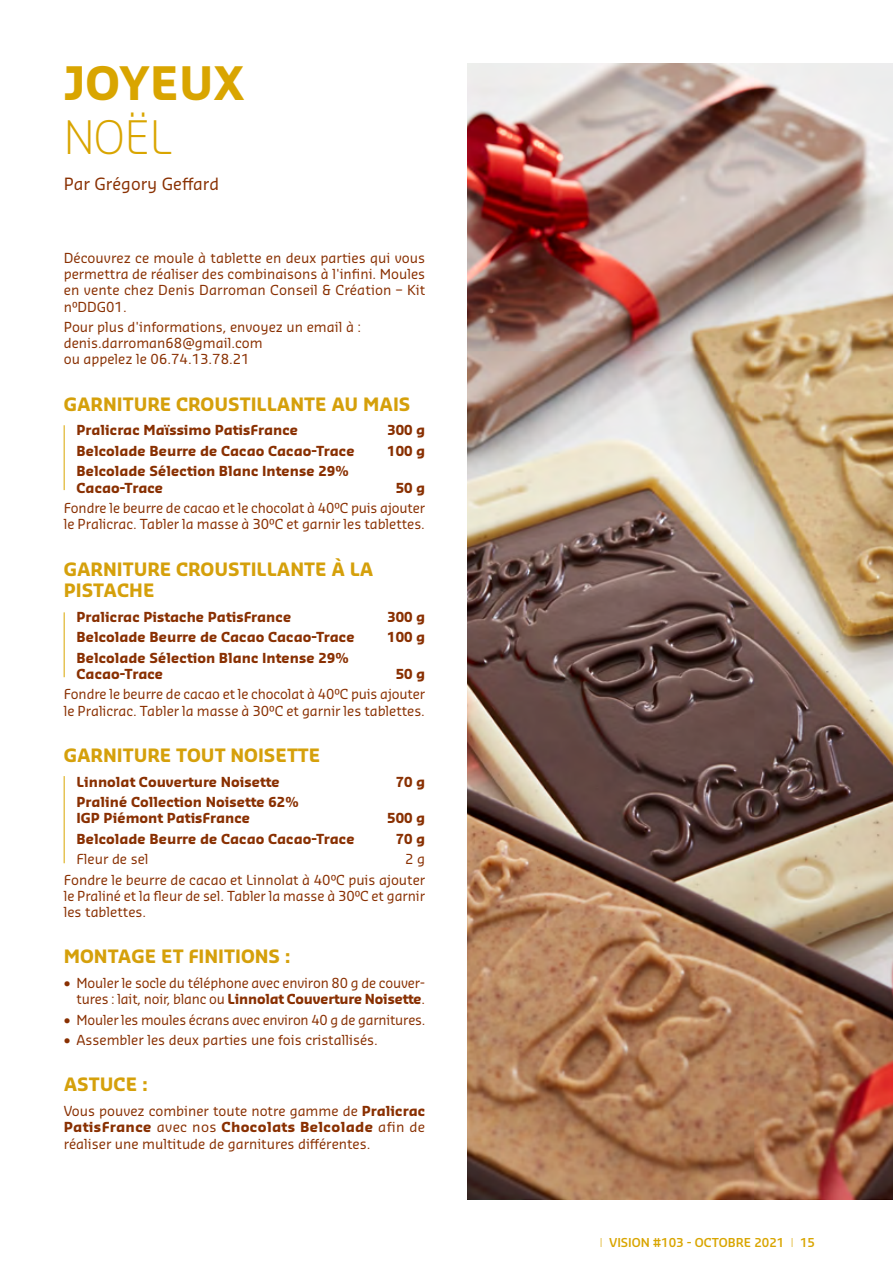
<style>
.page{position:relative;width:893px;height:1263px;background:#fff}
.page>*{position:absolute;margin:0;border:0;box-sizing:border-box;transform-origin:0 0}
.t1{font:700 45px/54px "Sansa Pro";color:#d9a500}
.t2{font:700 18px/21.6px "Sansa Pro";color:#d5a00b}
.t3{font:16.5px "Sansa Pro";color:#893002}
.t4{font:13.5px/16.2px "Sansa Pro";color:#893002;text-align:justify}
.t5{font:700 13.5px/16.2px "Sansa Pro";color:#893002}
.opsomming{font:600 12px "Sansa Pro";color:#d9a500}
.s1{font-weight:300}
.s2{font-weight:700}
</style>
<div class="page">
<img style="left:468px;top:64px;width:425px;height:1135px">
<hr style="left:64px;top:425px;width:1px;height:65px;background:#d9a500">
<hr style="left:64px;top:612px;width:1px;height:65px;background:#d9a500">
<hr style="left:64px;top:776px;width:1px;height:87px;background:#d9a500">
<p class="t1" style="left:64px;top:55px;width:183px">JOYEUX<br><span class="s1">NOËL</span></p>
<p class="t3" style="left:64px;top:173px;width:157px">Par Grégory Geffard</p>
<p class="t4" style="left:64px;top:249px;width:363px">Découvrez ce moule à tablette en deux parties qui vous permettra de réaliser des combinaisons à l'infini. Moules en vente chez Denis Darroman Conseil &amp; Création – Kit n°DDG01.</p>
<p class="t4" style="left:64px;top:318px;width:299px;text-align:left">Pour plus d'informations, envoyez un email à : denis.darroman68@gmail.com<br>ou appelez le 06.74.13.78.21</p>
<p class="t2" style="left:64px;top:393px;width:348px">GARNITURE CROUSTILLANTE AU MAIS</p>
<p class="t5" style="left:77px;top:422px;width:223px">Pralicrac Maïssimo PatisFrance</p>
<p class="t5" style="left:387px;top:422px;width:39px">300 g</p>
<p class="t5" style="left:77px;top:442px;width:280px">Belcolade Beurre de Cacao Cacao-Trace</p>
<p class="t5" style="left:387px;top:442px;width:39px">100 g</p>
<p class="t5" style="left:77px;top:463px;width:274px">Belcolade Sélection Blanc Intense 29%<br>Cacao-Trace</p>
<p class="t5" style="left:396px;top:479px;width:31px">50 g</p>
<p class="t4" style="left:64px;top:499px;width:363px">Fondre le beurre de cacao et le chocolat à 40°C puis ajouter le Pralicrac. Tabler la masse à 30°C et garnir les tablettes.</p>
<p class="t2" style="left:64px;top:557px;width:311px">GARNITURE CROUSTILLANTE À LA<br>PISTACHE</p>
<p class="t5" style="left:77px;top:608px;width:216px">Pralicrac Pistache PatisFrance</p>
<p class="t5" style="left:387px;top:608px;width:39px">300 g</p>
<p class="t5" style="left:77px;top:629px;width:280px">Belcolade Beurre de Cacao Cacao-Trace</p>
<p class="t5" style="left:387px;top:629px;width:39px">100 g</p>
<p class="t5" style="left:77px;top:649px;width:274px">Belcolade Sélection Blanc Intense 29%<br>Cacao-Trace</p>
<p class="t5" style="left:396px;top:665px;width:31px">50 g</p>
<p class="t4" style="left:64px;top:686px;width:363px">Fondre le beurre de cacao et le chocolat à 40°C puis ajouter le Pralicrac. Tabler la masse à 30°C et garnir les tablettes.</p>
<p class="t2" style="left:64px;top:744px;width:258px">GARNITURE TOUT NOISETTE</p>
<p class="t5" style="left:77px;top:773px;width:205px">Linnolat Couverture Noisette</p>
<p class="t5" style="left:396px;top:773px;width:31px">70 g</p>
<p class="t5" style="left:77px;top:793px;width:224px">Praliné Collection Noisette 62%<br>IGP Piémont PatisFrance</p>
<p class="t5" style="left:387px;top:810px;width:39px">500 g</p>
<p class="t5" style="left:77px;top:830px;width:280px">Belcolade Beurre de Cacao Cacao-Trace</p>
<p class="t5" style="left:396px;top:830px;width:31px">70 g</p>
<p class="t4" style="left:77px;top:850px;width:74px">Fleur de sel</p>
<p class="t4" style="left:405px;top:850px;width:21px">2 g</p>
<p class="t4" style="left:64px;top:871px;width:363px">Fondre le beurre de cacao et Linnolat à 40°C puis ajouter le Praliné et la fleur de sel. Tabler la masse à 30°C et garnir les tablettes.</p>
<p class="t2" style="left:64px;top:945px;width:229px">MONTAGE ET FINITIONS :</p>
<p class="t4" style="left:64px;top:974px;width:363px;text-align:right">• Mouler le socle du téléphone avec environ 80 g de couver&shy;tures : lait, noir, blanc ou <span class="s2">Linnolat Couverture Noisette</span>.</p>
<p class="t4" style="left:64px;top:1011px;width:363px">• Mouler les moules écrans avec environ 40 g de garnitures.</p>
<p class="t4" style="left:64px;top:1031px;width:316px">• Assembler les deux parties une fois cristallisés.</p>
<p class="t2" style="left:64px;top:1073px;width:86px">ASTUCE :</p>
<p class="t4" style="left:64px;top:1102px;width:363px">Vous pouvez combiner toute notre gamme de <span class="s2">Pralicrac PatisFrance</span> avec nos <span class="s2">Chocolats Belcolade</span> afin de réaliser une multitude de garnitures différentes.</p>
<p class="opsomming" style="left:600px;top:1235px;width:217px"><span class="s1">I</span> VISION #103 - OCTOBRE 2021 <span class="s1">I</span> 15</p>
</div>
